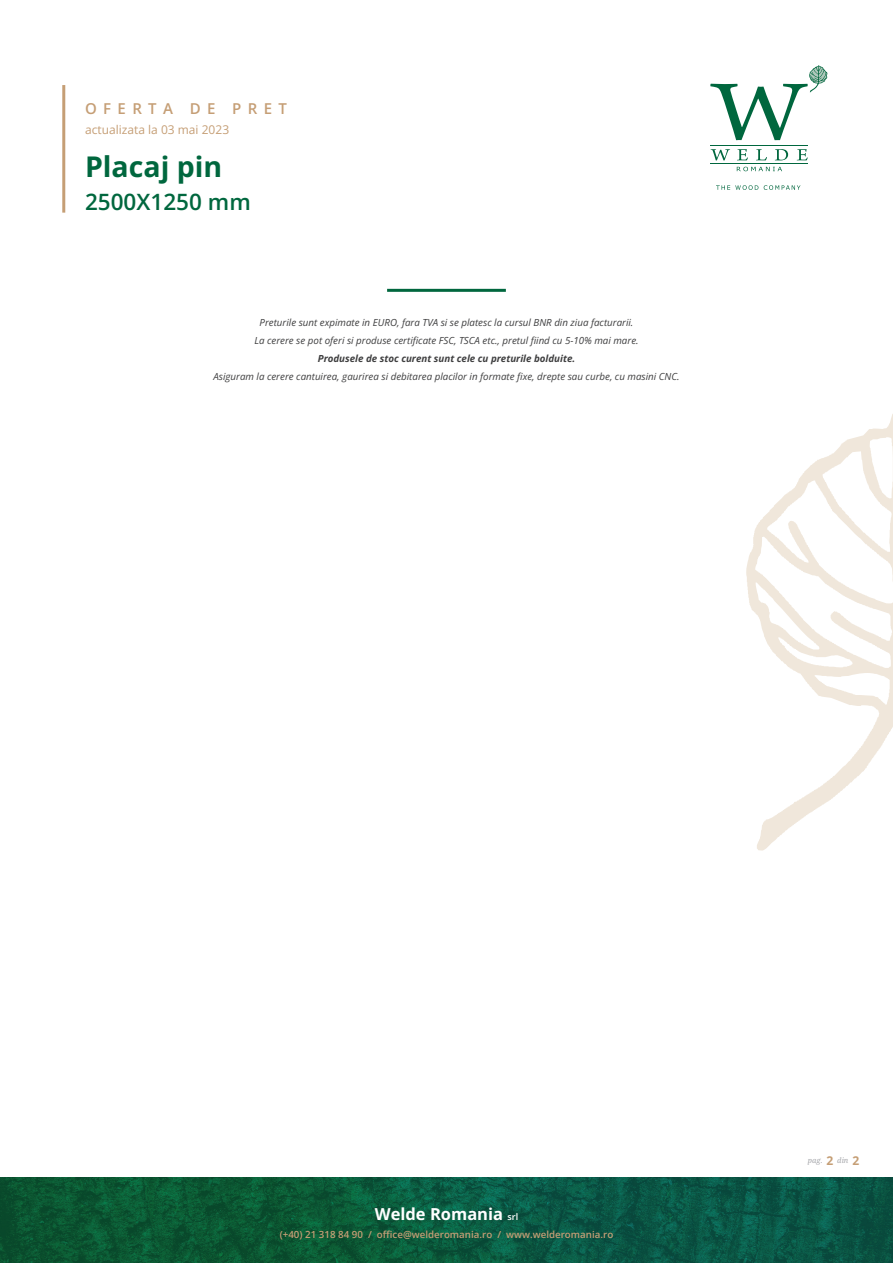
<style>
.page{position:relative;width:893px;height:1263px;background:#fff}
.page>*{position:absolute;margin:0;border:0;box-sizing:border-box;transform-origin:0 0}
.t1{font:700 28.5px "Open Sans";color:#00673e}
.t2{font:600 22.5px "Open Sans";color:#00673e}
.t3{font:700 16.5px "Open Sans";color:#fff}
.t4{font:600 15px "Open Sans";letter-spacing:.425em;color:#c59e75}
.t5{font:12px "Open Sans";color:#c59e75}
.t6{font:italic 9.75px/18px "Open Sans";color:#3e3e3f;text-align:center}
.t7{font:600 9.75px "Open Sans";color:#c59e75}
.t8{font:italic 700 9.75px "Open Sans";color:#3e3e3f}
.t9{font:italic 7.5px "Noto Serif";color:#a8a9ad}
.s1{font-weight:600;font-size:9px}
.s2{font-family:"Open Sans";font-weight:700;font-style:normal;font-size:12px;color:#c59e75}
</style>
<div class="page">
<svg style="left:746px;top:414px;width:147px;height:436px"></svg>
<img style="left:0;top:1178px;width:893px;height:85px">
<hr style="left:710px;top:146px;width:98px;height:1px;background:#00673e">
<hr style="left:710px;top:164px;width:98px;height:1px;background:#00673e">
<svg style="left:711px;top:149px;width:19px;height:11px"></svg>
<svg style="left:737px;top:149px;width:11px;height:11px"></svg>
<svg style="left:756px;top:149px;width:11px;height:11px"></svg>
<svg style="left:775px;top:149px;width:13px;height:11px"></svg>
<svg style="left:797px;top:149px;width:11px;height:11px"></svg>
<svg style="left:737px;top:167px;width:45px;height:4px"></svg>
<svg style="left:710px;top:65px;width:117px;height:75px"></svg>
<svg style="left:716px;top:185px;width:42px;height:5px"></svg>
<svg style="left:764px;top:185px;width:36px;height:5px"></svg>
<hr style="left:62px;top:85px;width:3px;height:128px;background:#c59e75">
<hr style="left:387px;top:289px;width:119px;height:3px;background:#00673e">
<h3 class="t4" style="left:85px;top:99px;width:203px">OFERTA DE PRET</h3>
<p class="t5" style="left:85px;top:121px;width:146px">actualizata la 03 mai 2023</p>
<h1 class="t1" style="left:85px;top:147px;width:139px">Placaj pin</h1>
<h2 class="t2" style="left:85px;top:187px;width:167px">2500X1250 mm</h2>
<p class="t6" style="left:254px;top:313px;width:386px">Preturile sunt expimate in EURO, fara TVA si se platesc la cursul BNR din ziua facturarii.<br>La cerere se pot oferi si produse certificate FSC, TSCA etc., pretul fiind cu 5-10% mai mare.</p>
<p class="t8" style="left:318px;top:352px;width:259px">Produsele de stoc curent sunt cele cu preturile bolduite.</p>
<p class="t6" style="left:213px;top:367px;width:468px">Asiguram la cerere cantuirea, gaurirea si debitarea placilor in formate fixe, drepte sau curbe, cu masini CNC.</p>
<h3 class="t3" style="left:375px;top:1202px;width:145px">Welde Romania <span class="s1">srl</span></h3>
<p class="t7" style="left:280px;top:1228px;width:335px">(+40) 21 318 84 90 / office@welderomania.ro / www.welderomania.ro</p>
<p class="t9" style="left:808px;top:1155px;width:53px">pag. <span class="s2">2</span> din <span class="s2">2</span></p>
</div>
